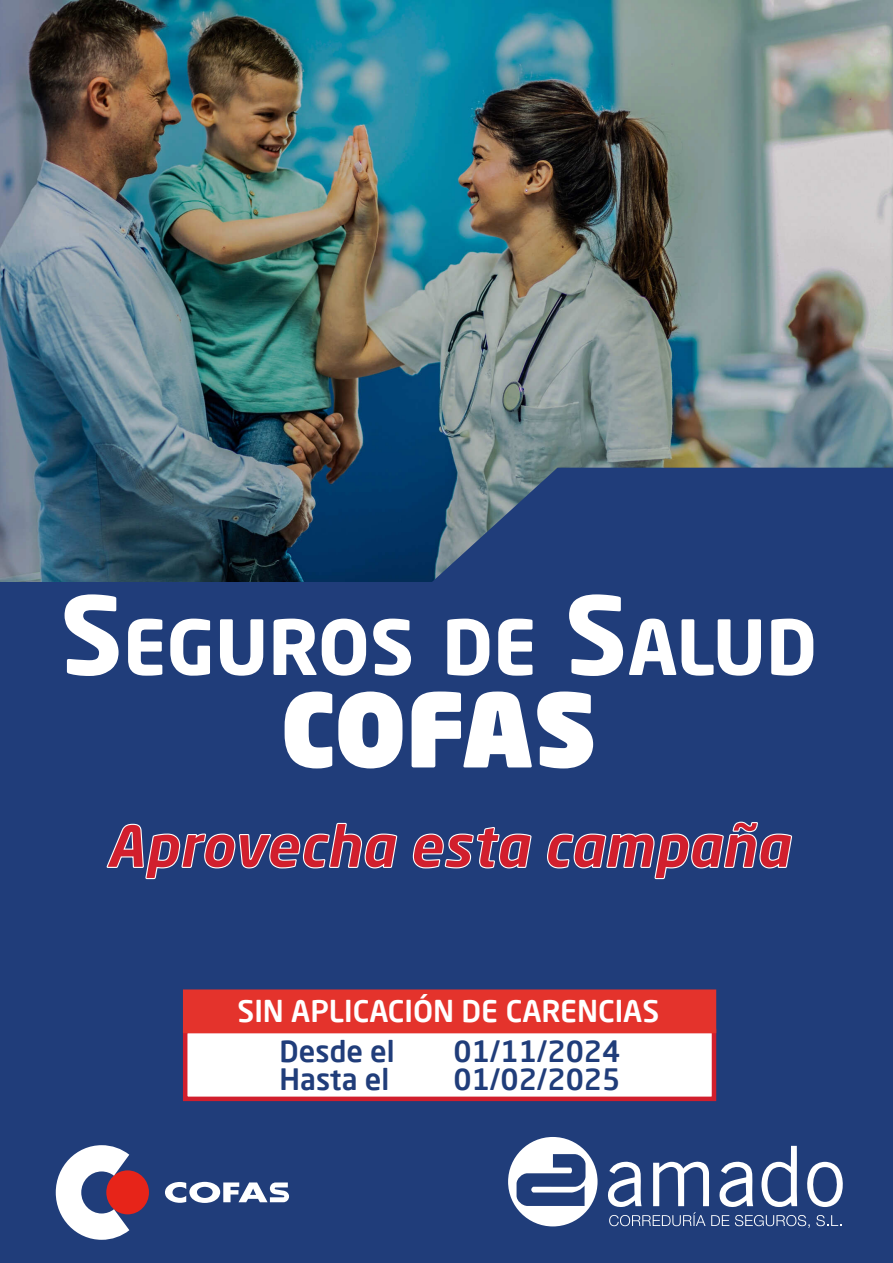
<style>
.page{position:relative;width:893px;height:1263px;background:#fff}
.page>*{position:absolute;margin:0;border:0;box-sizing:border-box;transform-origin:0 0}
.t1{font:900 100.8px "Neo Sans Std";letter-spacing:-.01em;color:#fff}
.t2{font:700 75px "Neo Sans Std";color:#fff}
.t3{font:italic 700 57.3px "Neo Sans Std";color:#d11f2d}
.t4{font:500 29.55px "Neo Sans Std";color:#fff}
.t5{font:500 28.95px "Neo Sans Std";color:#203d7a}
.s1{font-size:107.1px}
</style>
<div class="page">
<img style="left:0;top:0;width:893px;height:583px">
<div style="left:0;top:583px;width:893px;height:680px;background:#203d7a"></div>
<svg style="left:410px;top:468px;width:483px;height:115px;background:#27447a"></svg>
<div style="left:106px;top:1170px;width:43px;height:44px;background:#e72419;border-radius:50%"></div>
<svg style="left:56px;top:1145px;width:73px;height:95px"></svg>
<svg style="left:165px;top:1182px;width:124px;height:21px"></svg>
<svg style="left:608px;top:1146px;width:235px;height:82px"></svg>
<svg style="left:508px;top:1137px;width:90px;height:89px"></svg>
<svg style="left:106px;top:822px;width:292px;height:58px"></svg>
<svg style="left:412px;top:827px;width:120px;height:42px"></svg>
<svg style="left:547px;top:821px;width:246px;height:59px"></svg>
<div style="left:183px;top:1029px;width:533px;height:72px;background:#fff;border:4px solid #d11f2d"></div>
<div style="left:183px;top:989px;width:533px;height:44px;background:#e4332c"></div>
<h2 class="t2" style="left:60px;top:599px;width:759px"><span class="s1">S</span>EGUROS DE <span class="s1">S</span>ALUD</h2>
<h1 class="t1" style="left:281px;top:663px;width:318px">COFAS</h1>
<h3 class="t3" style="left:106px;top:809px;width:685px">Aprovecha esta campaña</h3>
<p class="t4" style="left:237px;top:993px;width:423px">SIN APLICACIÓN DE CARENCIAS</p>
<p class="t5" style="left:280px;top:1033px;width:117px">Desde el</p>
<p class="t5" style="left:453px;top:1033px;width:168px">01/11/2024</p>
<p class="t5" style="left:280px;top:1061px;width:111px">Hasta el</p>
<p class="t5" style="left:453px;top:1061px;width:168px">01/02/2025</p>
</div>
